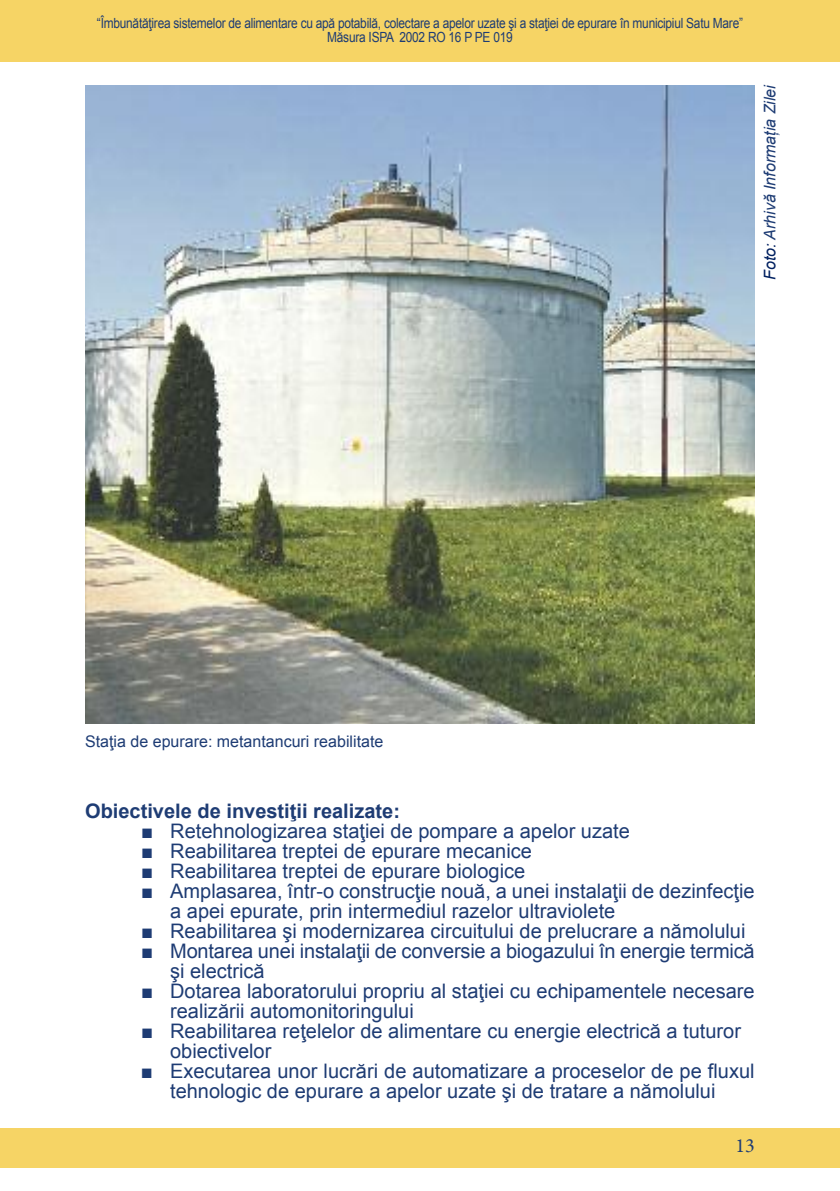
<style>
.page{position:relative;width:840px;height:1191px;background:#fff}
.page>*{position:absolute;margin:0;border:0;box-sizing:border-box;transform-origin:0 0}
.t1{font:20px/20px "IZ Arial";color:#1e3c74}
.t2{font:20px "IZ Arial Bold";color:#1e3c74}
.t3{font:20px "IZ Minion Pro Regular";color:#1e3c74}
.t4{font:16px "IZ Arial";color:#1e3c74}
.t5{font:16px "IZ Arial Italic";color:#1e3c74}
.t6{font:14px/14px "IZ Arial";letter-spacing:-.02em;color:#1e3c74;text-align:center;scale:.85 1}
.s1{color:#002060}
</style>
<div class="page">
<img style="left:85px;top:85px;width:669px;height:638px">
<div style="left:0;top:1128px;width:839px;height:39px;background:#f6d465"></div>
<div style="left:0;top:0;width:839px;height:62px;background:#f6d465"></div>
<p class="t6" style="left:97px;top:17px;width:761px">“Îmbunătăţirea sistemelor de alimentare cu apă potabilă, colectare a apelor uzate şi a staţiei de epurare în municipiul Satu Mare”<br>Măsura ISPA 2002 RO 16 P PE 019</p>
<p class="t5" style="left:763px;top:280px;width:197px;rotate:-90deg"><span class="s1">Foto&lt;</span> Arhivă Informația Zilei</p>
<p class="t4" style="left:85px;top:735px;width:299px">Staţia de epurare&lt; metantancuri reabilitate</p>
<p class="t2" style="left:85px;top:804px;width:316px">Obiectivele de investiţii realizate&lt;</p>
<p class="t1" style="left:141px;top:823px;width:490px">■ Retehnologizarea staţiei de pompare a apelor uzate</p>
<p class="t1" style="left:141px;top:843px;width:392px">■ Reabilitarea treptei de epurare mecanice</p>
<p class="t1" style="left:141px;top:863px;width:385px">■ Reabilitarea treptei de epurare biologice</p>
<p class="t1" style="left:170px;top:883px;width:585px;text-indent:-29px">■ Amplasarea, într-o construcţie nouă, a unei instalaţii de dezinfecţie a apei epurate, prin intermediul razelor ultraviolete</p>
<p class="t1" style="left:141px;top:923px;width:605px">■ Reabilitarea şi modernizarea circuitului de prelucrare a nămolului</p>
<p class="t1" style="left:170px;top:943px;width:585px;text-indent:-29px">■ Montarea unei instalaţii de conversie a biogazului în energie termică şi electrică</p>
<p class="t1" style="left:170px;top:983px;width:585px;text-indent:-29px">■ Dotarea laboratorului propriu al staţiei cu echipamentele necesare realizării automonitoringului</p>
<p class="t1" style="left:170px;top:1023px;width:572px;text-indent:-29px">■ Reabilitarea reţelelor de alimentare cu energie electrică a tuturor obiectivelor</p>
<p class="t1" style="left:141px;top:1063px;width:615px;text-align:center">■ Executarea unor lucrări de automatizare a proceselor de pe fluxul tehnologic de epurare a apelor uzate şi de tratare a nămolului</p>
<p class="t3" style="left:735px;top:1137px;width:21px">13</p>
</div>
